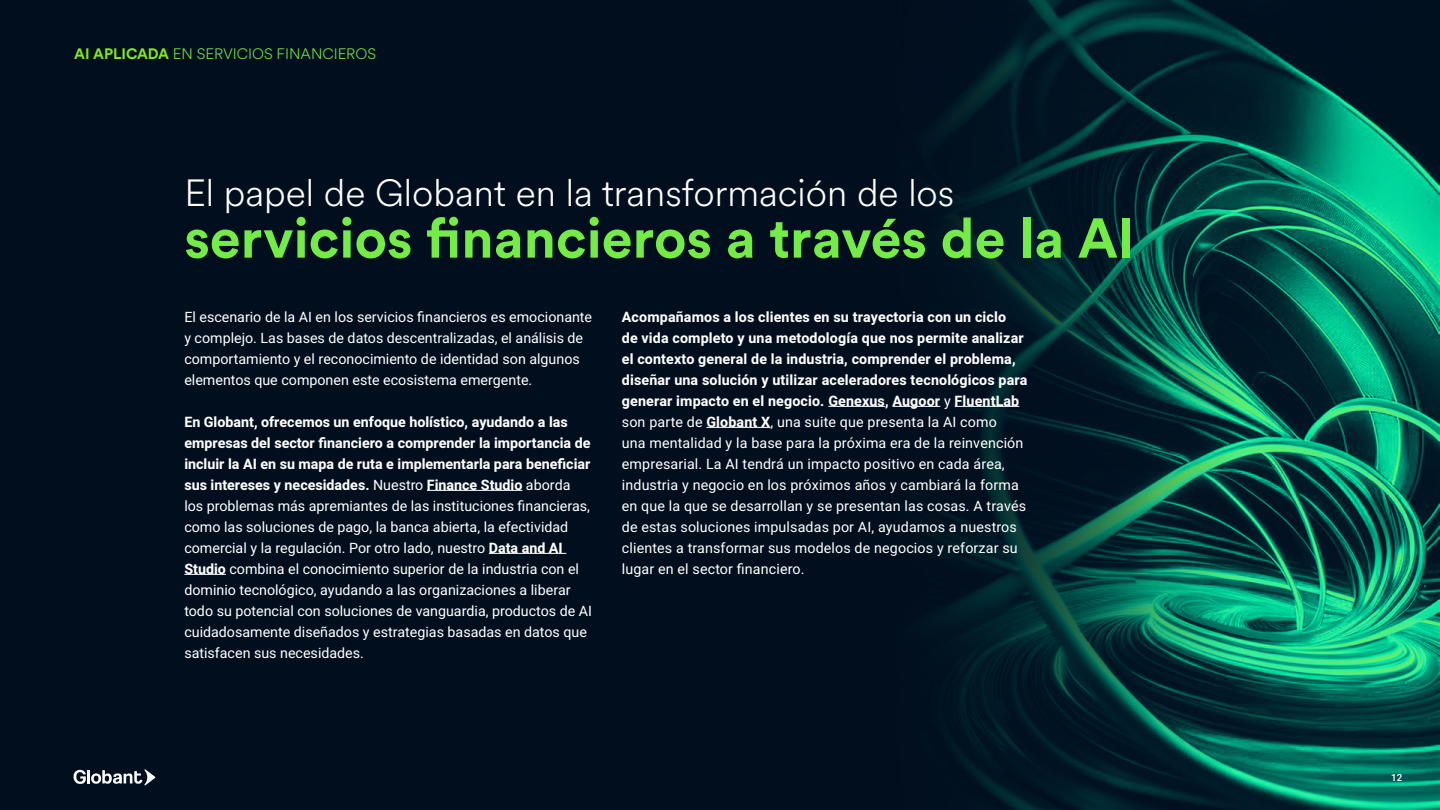
<style>
.page{position:relative;width:1440px;height:810px;background:#fff}
.page>*{position:absolute;margin:0;border:0;box-sizing:border-box;transform-origin:0 0}
.t1{font:700 55.5px "Circular Std";color:#75eb48}
.t2{font:300 37.5px "Circular Spotify Text";color:#fff}
.t3{font:300 15px "Circular Spotify Text";color:#75eb48}
.t4{font:14.25px/21px "Heebo";color:#fff}
.t5{font:500 9.75px "Heebo";color:#fff}
.s1{font-family:"Circular Std";font-weight:700}
.s2{font-family:"Circular Std";font-weight:700;color:#83ea1d}
.s3{font-weight:700}
</style>
<div class="page">
<img style="left:0;top:0;width:1440px;height:810px">
<svg style="left:73px;top:769px;width:82px;height:16px"></svg>
<hr style="left:427px;top:490px;width:95px;height:1px;background:#fff">
<hr style="left:489px;top:553px;width:77px;height:1px;background:#fff">
<hr style="left:184px;top:574px;width:42px;height:1px;background:#fff">
<hr style="left:828px;top:406px;width:57px;height:1px;background:#fff">
<hr style="left:893px;top:406px;width:47px;height:1px;background:#fff">
<hr style="left:955px;top:406px;width:64px;height:1px;background:#fff">
<hr style="left:706px;top:427px;width:64px;height:1px;background:#fff">
<p class="t3" style="left:68px;top:43px;width:258px"><span class="s1">APPLIED AI</span> IN FINANCIAL SERVICES</p>
<p class="t3" style="left:74px;top:44px;width:303px"><span class="s2">AI APLICADA</span> EN SERVICIOS FINANCIEROS</p>
<h2 class="t2" style="left:184px;top:167px;width:771px">El papel de Globant en la transformación de los</h2>
<h1 class="t1" style="left:184px;top:202px;width:952px">servicios financieros a través de la AI</h1>
<p class="t4" style="left:184px;top:306px;width:409px">El escenario de la AI en los servicios financieros es emocionante y complejo. Las bases de datos descentralizadas, el análisis de comportamiento y el reconocimiento de identidad son algunos elementos que componen este ecosistema emergente.</p>
<p class="t4" style="left:184px;top:411px;width:409px"><span class="s3">En Globant, ofrecemos un enfoque holístico, ayudando a las empresas del sector financiero a comprender la importancia de incluir la AI en su mapa de ruta e implementarla para beneficiar sus intereses y necesidades.</span> Nuestro <span class="s3">Finance Studio</span> aborda los problemas más apremiantes de las instituciones financieras, como las soluciones de pago, la banca abierta, la efectividad comercial y la regulación. Por otro lado, nuestro <span class="s3">Data and AI Studio</span> combina el conocimiento superior de la industria con el dominio tecnológico, ayudando a las organizaciones a liberar todo su potencial con soluciones de vanguardia, productos de AI cuidadosamente diseñados y estrategias basadas en datos que satisfacen sus necesidades.</p>
<p class="t4" style="left:622px;top:306px;width:407px"><span class="s3">Acompañamos a los clientes en su trayectoria con un ciclo<br>de vida completo y una metodología que nos permite analizar el contexto general de la industria, comprender el problema, diseñar una solución y utilizar aceleradores tecnológicos para generar impacto en el negocio. Genexus, Augoor</span> y <span class="s3">FluentLab </span>son parte de <span class="s3">Globant X</span>, una suite que presenta la AI como<br>una mentalidad y la base para la próxima era de la reinvención empresarial. La AI tendrá un impacto positivo en cada área, industria y negocio en los próximos años y cambiará la forma en que la que se desarrollan y se presentan las cosas. A través de estas soluciones impulsadas por AI, ayudamos a nuestros clientes a transformar sus modelos de negocios y reforzar su lugar en el sector financiero.</p>
<p class="t5" style="left:1391px;top:770px;width:13px">12</p>
</div>
